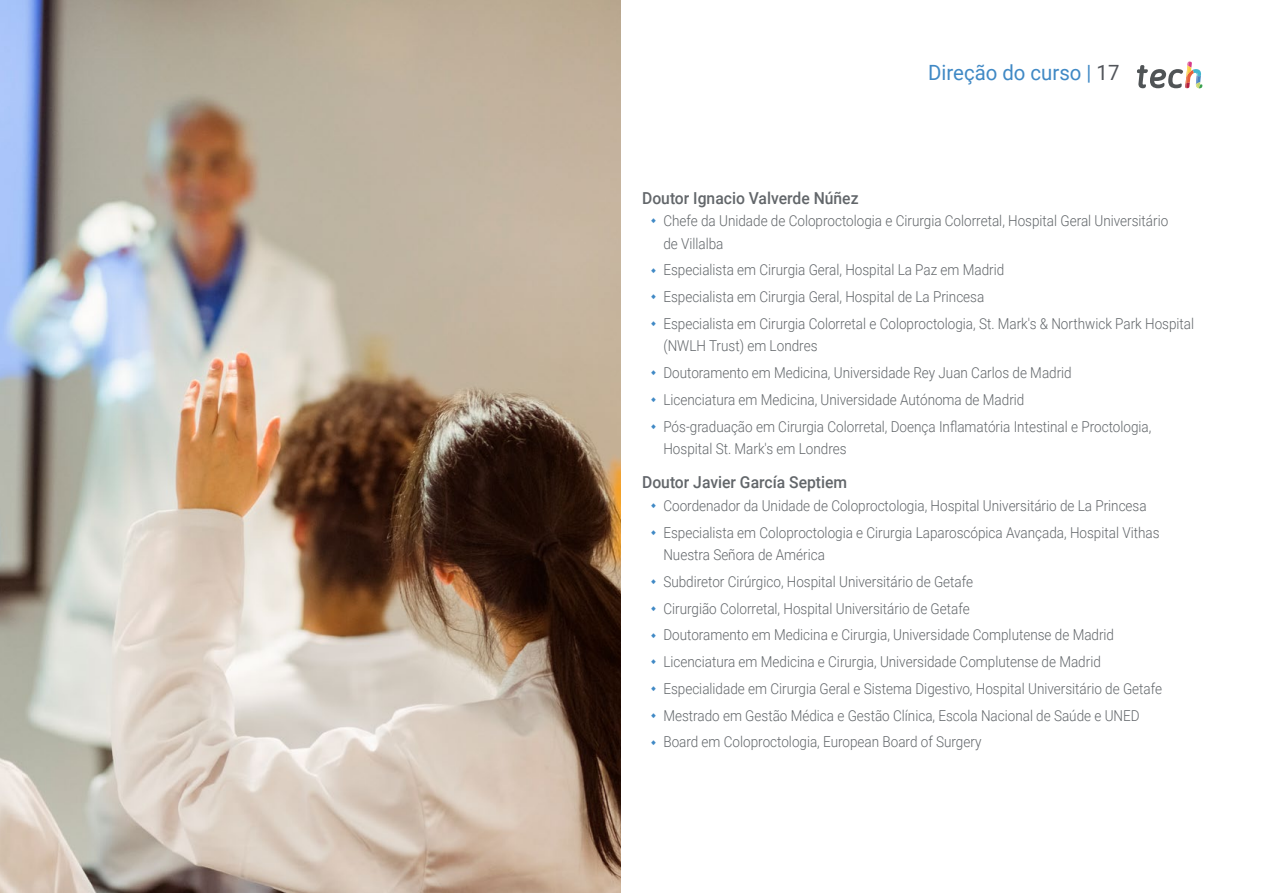
<style>
.page{position:relative;width:1263px;height:893px;background:#fff}
.page>*{position:absolute;margin:0;border:0;box-sizing:border-box;transform-origin:0 0}
.t1{font:21px "Roboto";color:#4089c5}
.t2{font:500 16.5px "Roboto";color:#62666a;scale:.95 1}
.t3{font:300 15px/26.7px "Roboto";color:#62666a;scale:.9 1}
.s1{color:#52555b}
.s2{color:#61646a}
</style>
<div class="page">
<svg style="left:1137px;top:62px;width:65px;height:27px"></svg>
<img style="left:0;top:0;width:621px;height:893px">
<h1 class="t1" style="left:928px;top:57px;width:193px">Direção do curso | <span class="s1">17</span></h1>
<p class="t2" style="left:642px;top:186px;width:229px">Doutor Ignacio Valverde Núñez</p>
<p class="t3" style="left:663px;top:209px;width:562px;line-height:22.5px">Chefe da Unidade de Coloproctologia e Cirurgia Colorretal, Hospital Geral Universitário de Villalba</p>
<p class="t3" style="left:663px;top:256px;width:591px">Especialista em Cirurgia Geral, Hospital La Paz em Madrid<br>Especialista em Cirurgia Geral, Hospital de La Princesa<br>Especialista em Cirurgia Colorretal e Coloproctologia, St. Mark's &amp; Northwick Park Hospital</p>
<p class="t3" style="left:663px;top:332px;width:544px">(NWLH Trust) em Londres<br>Doutoramento em Medicina, Universidade Rey Juan Carlos de Madrid<br>Licenciatura em Medicina, Universidade Autónoma de Madrid<br>Pós-graduação em Cirurgia Colorretal, Doença Inflamatória Intestinal e Proctologia,</p>
<p class="t3" style="left:663px;top:435px;width:205px">Hospital St. Mark's em Londres</p>
<p class="t2" style="left:642px;top:471px;width:217px"><span class="s2">D</span>outor Javier García Septiem</p>
<p class="t3" style="left:663px;top:492px;width:553px">Coordenador da Unidade de Coloproctologia, Hospital Universitário de La Princesa<br>Especialista em Coloproctologia e Cirurgia Laparoscópica Avançada, Hospital Vithas</p>
<p class="t3" style="left:663px;top:541px;width:556px">Nuestra Señora de América<br>Subdiretor Cirúrgico, Hospital Universitário de Getafe<br>Cirurgião Colorretal, Hospital Universitário de Getafe<br>Doutoramento em Medicina e Cirurgia, Universidade Complutense de Madrid Licenciatura em Medicina e Cirurgia, Universidade Complutense de Madrid Especialidade em Cirurgia Geral e Sistema Digestivo, Hospital Universitário de Getafe Mestrado em Gestão Médica e Gestão Clínica, Escola Nacional de Saúde e UNED Board em Coloproctologia, European Board of Surgery</p>
</div>
